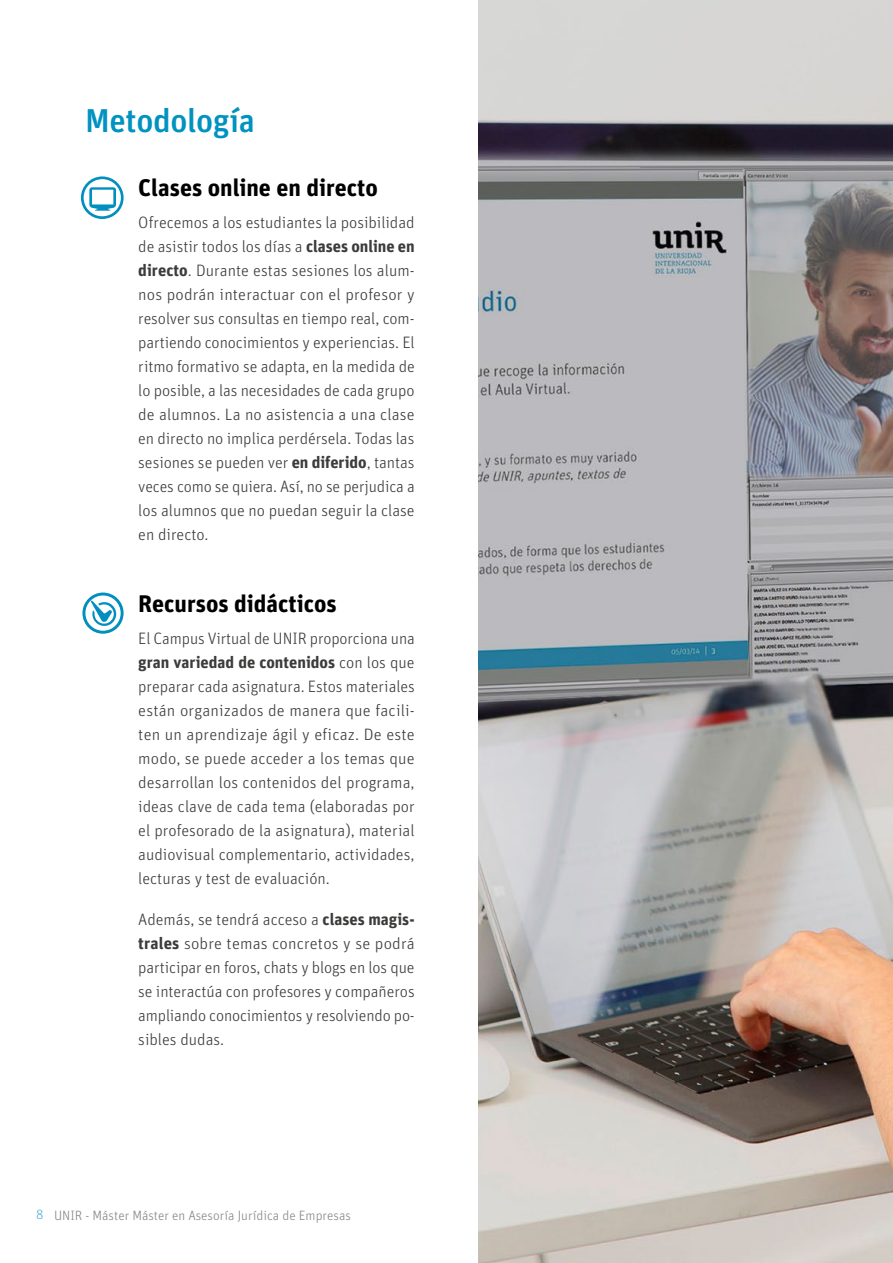
<style>
.page{position:relative;width:893px;height:1263px;background:#fff}
.page>*{position:absolute;margin:0;border:0;box-sizing:border-box;transform-origin:0 0}
.t1{font:500 33px "Unit OT";letter-spacing:-.01em;color:#0092c0}
.t2{font:700 24px "Unit OT";color:#000}
.t3{font:300 16.5px/24px "Unit OT";color:#3c3c3b;text-align:justify}
.t4{font:300 13.5px "Unit OT";color:#878787}
.s1{font-weight:700}
.s2{color:#4eaece}
</style>
<div class="page">
<svg style="left:82px;top:592px;width:42px;height:42px"></svg>
<svg style="left:81px;top:176px;width:43px;height:43px"></svg>
<img style="left:478px;top:0;width:415px;height:1263px">
<h1 class="t1" style="left:85px;top:100px;width:171px">Metodología</h1>
<h2 class="t2" style="left:138px;top:171px;width:241px">Clases online en directo</h2>
<p class="t3" style="left:138px;top:210px;width:278px">Ofrecemos a los estudiantes la posibilidad de asistir todos los días a <span class="s1">clases online en directo</span>. Durante estas sesiones los alum&shy;nos podrán interactuar con el profesor y resolver sus consultas en tiempo real, com&shy;partiendo conocimientos y experiencias. El ritmo formativo se adapta, en la medida de lo posible, a las necesidades de cada grupo de alumnos. La no asistencia a una clase en directo no implica perdérsela. Todas las sesiones se pueden ver <span class="s1">en diferido</span>, tantas veces como se quiera. Así, no se perjudica a los alumnos que no puedan seguir la clase en directo.</p>
<h2 class="t2" style="left:138px;top:588px;width:200px">Recursos didácticos</h2>
<p class="t3" style="left:138px;top:626px;width:278px">El Campus Virtual de UNIR proporciona una <span class="s1">gran variedad de contenidos</span> con los que preparar cada asignatura. Estos materiales están organizados de manera que facili&shy;ten un aprendizaje ágil y eficaz. De este modo, se puede acceder a los temas que desarrollan los contenidos del programa, ideas clave de cada tema (elaboradas por el profesorado de la asignatura), material audiovisual complementario, actividades, lecturas y test de evaluación.</p>
<p class="t3" style="left:138px;top:907px;width:278px">Además, se tendrá acceso a <span class="s1">clases magis&shy;trales</span> sobre temas concretos y se podrá participar en foros, chats y blogs en los que se interactúa con profesores y compañeros ampliando conocimientos y resolviendo po&shy;sibles dudas.</p>
<p class="t4" style="left:36px;top:1207px;width:316px"><span class="s2">8</span> UNIR - Máster Máster en Asesoría Jurídica de Empresas</p>
</div>
